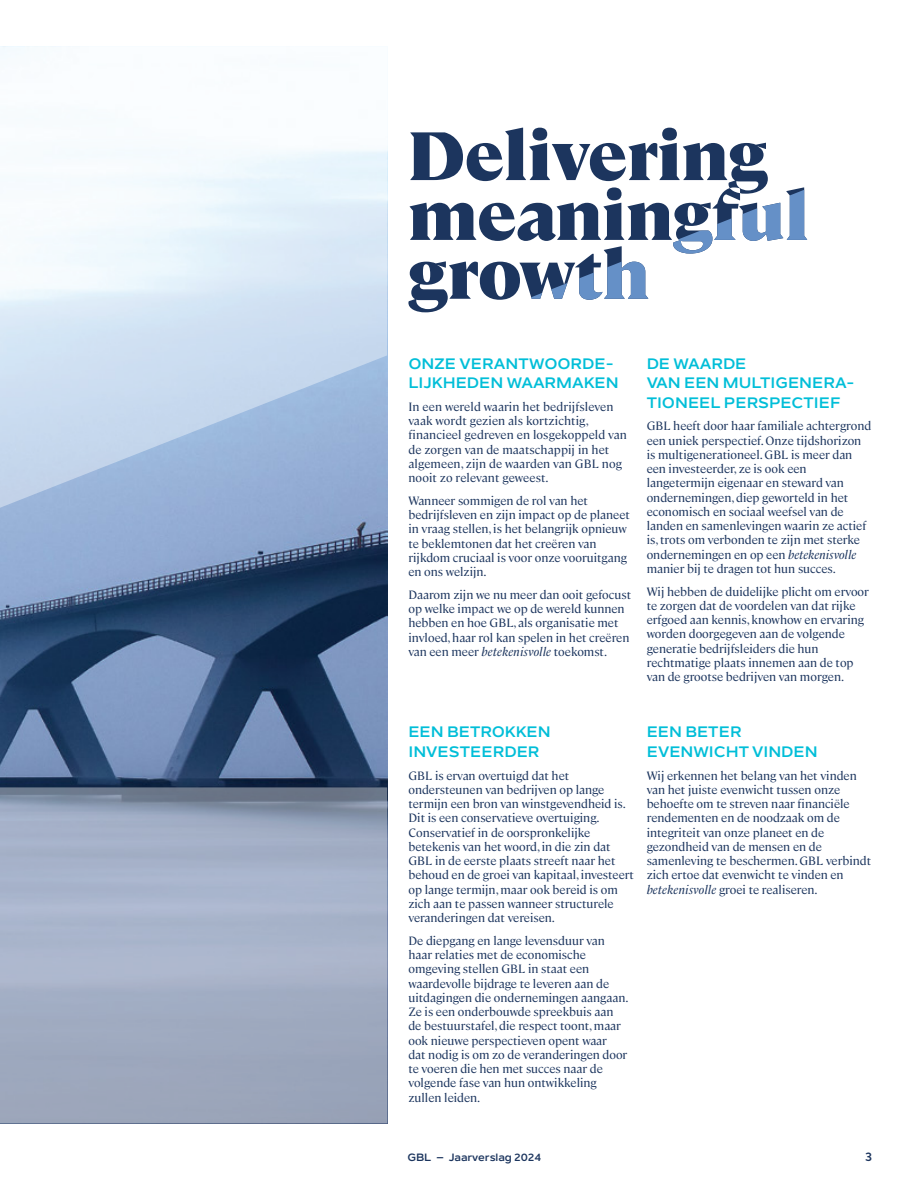
<style>
.page{position:relative;width:919px;height:1187px;background:#fff}
.page>*{position:absolute;margin:0;border:0;box-sizing:border-box;transform-origin:0 0}
.t1{font:700 15px/19.5px "Nolan";color:#00bed8}
.t2{font:12px/14.2px "Cambon";color:#1c355e}
.t3{font:700 12px "Nolan";color:#1c355e}
.t4{font:700 10.5px "Nolan";letter-spacing:-.01em;color:#1c355e}
.s1{font-style:italic}
</style>
<div class="page">
<svg style="left:0;top:47px;width:387px;height:1076px"></svg>
<svg style="left:408px;top:128px;width:399px;height:184px"></svg>
<svg style="left:410px;top:162px;width:357px;height:32px"></svg>
<p class="t1" style="left:408px;top:354px;width:212px">ONZE VERANTWOORDE-<br>LIJKHEDEN WAARMAKEN</p>
<p class="t2" style="left:408px;top:398px;width:220px">In een wereld waarin het bedrijfsleven vaak wordt gezien als kortzichtig, financieel gedreven en losgekoppeld van de zorgen van de maatschappij in het algemeen, zijn de waarden van GBL nog nooit zo relevant geweest.</p>
<p class="t2" style="left:408px;top:492px;width:223px">Wanneer sommigen de rol van het bedrijfsleven en zijn impact op de planeet in vraag stellen, is het belangrijk opnieuw te beklemtonen dat het creëren van rijkdom cruciaal is voor onze vooruitgang en ons welzijn.</p>
<p class="t2" style="left:408px;top:586px;width:224px">Daarom zijn we nu meer dan ooit gefocust op welke impact we op de wereld kunnen hebben en hoe GBL, als organisatie met invloed, haar rol kan spelen in het creëren van een meer <span class="s1">betekenisvolle</span> toekomst.</p>
<p class="t1" style="left:646px;top:354px;width:209px">DE WAARDE<br>VAN EEN MULTIGENERA-<br>TIONEEL PERSPECTIEF</p>
<p class="t2" style="left:646px;top:418px;width:226px">GBL heeft door haar familiale achtergrond een uniek perspectief. Onze tijdshorizon is multigenerationeel. GBL is meer dan een investeerder, ze is ook een langetermijn eigenaar en steward van ondernemingen, diep geworteld in het economisch en sociaal weefsel van de landen en samenlevingen waarin ze actief is, trots om verbonden te zijn met sterke ondernemingen en op een <span class="s1">betekenisvolle </span>manier bij te dragen tot hun succes.</p>
<p class="t2" style="left:646px;top:583px;width:224px">Wij hebben de duidelijke plicht om ervoor te zorgen dat de voordelen van dat rijke erfgoed aan kennis, knowhow en ervaring worden doorgegeven aan de volgende generatie bedrijfsleiders die hun rechtmatige plaats innemen aan de top van de grootse bedrijven van morgen.</p>
<p class="t1" style="left:408px;top:722px;width:144px">EEN BETROKKEN<br>INVESTEERDER</p>
<p class="t2" style="left:408px;top:767px;width:227px">GBL is ervan overtuigd dat het ondersteunen van bedrijven op lange termijn een bron van winstgevendheid is.<br>Dit is een conservatieve overtuiging.<br>Conservatief in de oorspronkelijke betekenis van het woord, in die zin dat GBL in de eerste plaats streeft naar het behoud en de groei van kapitaal, investeert op lange termijn, maar ook bereid is om zich aan te passen wanneer structurele veranderingen dat vereisen.</p>
<p class="t2" style="left:408px;top:932px;width:221px">De diepgang en lange levensduur van haar relaties met de economische omgeving stellen GBL in staat een waardevolle bijdrage te leveren aan de uitdagingen die ondernemingen aangaan.<br>Ze is een onderbouwde spreekbuis aan de bestuurstafel, die respect toont, maar ook nieuwe perspectieven opent waar<br>dat nodig is om zo de veranderingen door te voeren die hen met succes naar de volgende fase van hun ontwikkeling zullen leiden.</p>
<p class="t1" style="left:646px;top:722px;width:172px">EEN BETER<br>EVENWICHT VINDEN</p>
<p class="t2" style="left:646px;top:767px;width:226px">Wij erkennen het belang van het vinden van het juiste evenwicht tussen onze behoefte om te streven naar financiële rendementen en de noodzaak om de integriteit van onze planeet en de gezondheid van de mensen en de samenleving te beschermen. GBL verbindt zich ertoe dat evenwicht te vinden en <span class="s1">betekenisvolle</span> groei te realiseren.</p>
<p class="t4" style="left:407px;top:1151px;width:135px">GBL – Jaarverslag 2024</p>
<p class="t3" style="left:865px;top:1149px;width:9px">3</p>
</div>
